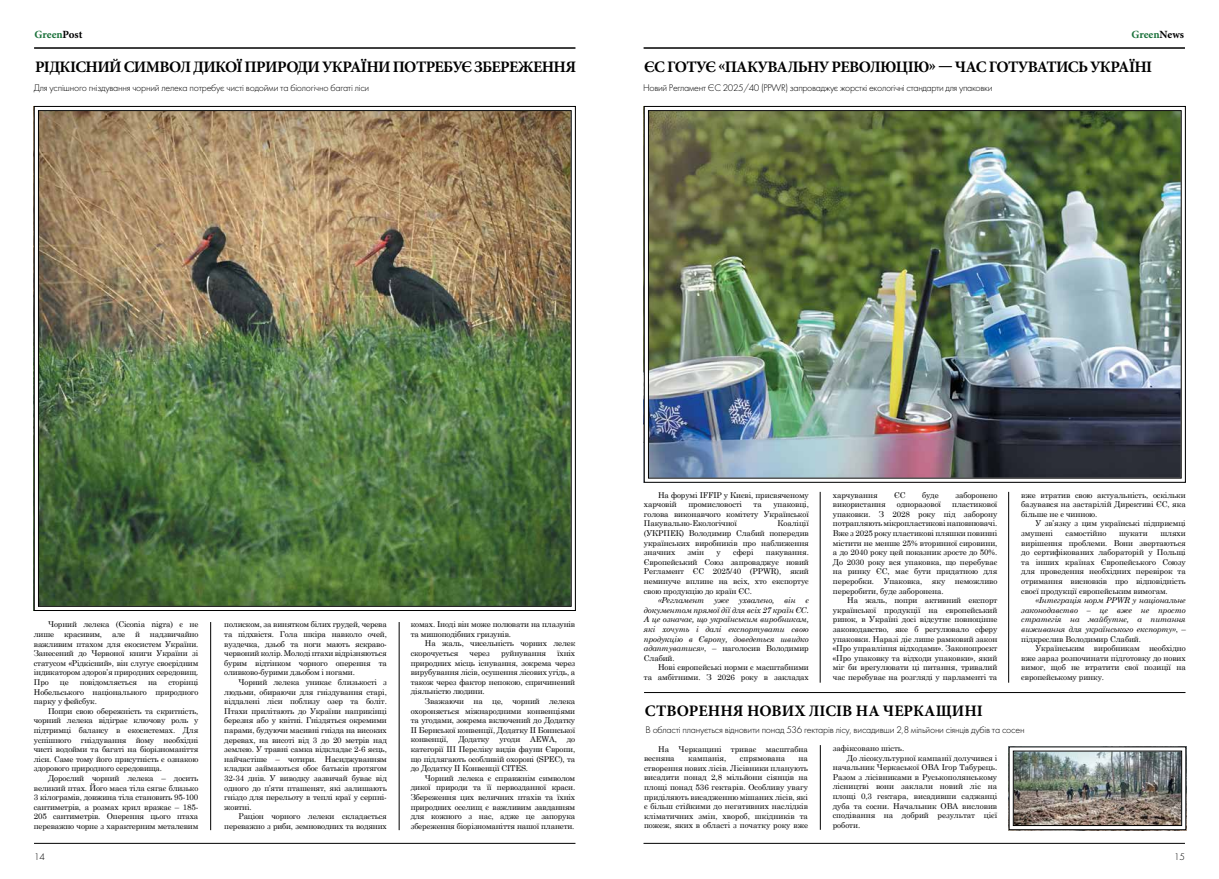
<style>
.page{position:relative;width:1219px;height:879px;background:#fff}
.page>*{position:absolute;margin:0;border:0;box-sizing:border-box;transform-origin:0 0}
.t1{font:700 16px "Minion Pro";letter-spacing:-.04em;color:#000}
.t2{font:700 16px "Minion Pro";color:#000}
.t3{font:700 11px "Minion Pro";letter-spacing:-.005em;color:#1a713a}
.t4{font:10px "Futura Light C";letter-spacing:-.025em;color:#000}
.t5{font:8px/9.6px "Century Schoolbook";letter-spacing:-.01em;color:#000;text-align:justify}
.t6{font:italic 8px/9.6px "Century Schoolbook";letter-spacing:-.01em;color:#000;text-align:justify}
.s1{color:#000}
.s2{font-style:normal}
</style>
<div class="page">
<hr style="left:644px;top:47px;width:541px;height:2px;background:#000">
<hr style="left:643px;top:843px;width:542px;height:1px;background:#000">
<hr style="left:34px;top:47px;width:541px;height:2px;background:#000">
<hr style="left:34px;top:843px;width:541px;height:1px;background:#000">
<img style="left:643px;top:106px;width:543px;height:377px">
<hr style="left:1008px;top:492px;width:1px;height:190px;background:#000">
<hr style="left:820px;top:492px;width:1px;height:190px;background:#000">
<img style="left:33px;top:106px;width:543px;height:505px">
<hr style="left:399px;top:622px;width:1px;height:208px;background:#000">
<hr style="left:210px;top:622px;width:1px;height:208px;background:#000">
<hr style="left:820px;top:745px;width:1px;height:85px;background:#000">
<hr style="left:644px;top:692px;width:541px;height:1px;background:#000">
<img style="left:1008px;top:746px;width:179px;height:84px">
<div style="left:1013px;top:750px;width:169px;height:76px;border:1px solid #000"></div>
<h2 class="t3" style="left:34px;top:27px;width:50px">Green<span class="s1">Post</span></h2>
<h2 class="t3" style="left:1131px;top:27px;width:54px">Green<span class="s1">News</span></h2>
<h1 class="t1" style="left:35px;top:56px;width:543px">РІДКІСНИЙ СИМВОЛ ДИКОЇ ПРИРОДИ УКРАЇНИ ПОТРЕБУЄ ЗБЕРЕЖЕННЯ</h1>
<p class="t4" style="left:34px;top:83px;width:337px">Для успішного гніздування чорний лелека потребує чисті водойми та біологічно багаті ліси</p>
<h1 class="t1" style="left:644px;top:55px;width:510px">ЄС ГОТУЄ «ПАКУВАЛЬНУ РЕВОЛЮЦІЮ» — ЧАС ГОТУВАТИСЬ УКРАЇНІ</h1>
<p class="t4" style="left:643px;top:82px;width:351px">Новий Регламент ЄС 2025/40 (PPWR) запроваджує жорсткі екологічні стандарти для упаковки</p>
<p class="t5" style="left:34px;top:619px;width:166px;text-indent:14px">Чорний лелека (Ciconia nigra) є не лише красивим, але й надзвичайно важливим птахом для екосистем України.<br>Занесений до Червоної книги України зі статусом «Рідкісний», він слугує своєрідним індикатором здоров’я природних середовищ.<br>Про</p>
<p class="t5" style="left:34px;top:676px;width:166px;text-indent:135px">сторінці Нобельського національного природного парку у фейсбук.</p>
<p class="t5" style="left:34px;top:705px;width:166px;text-indent:14px">Попри свою обережність та скритність, чорний лелека відіграє ключову роль у підтримці балансу в екосистемах. Для успішного гніздування йому необхідні чисті водойми та багаті на біорізноманіття ліси. Саме тому його присутність є ознакою здорового природного середовища.</p>
<p class="t5" style="left:34px;top:772px;width:166px;text-indent:14px">Дорослий чорний лелека – досить великий птах. Його маса тіла сягає близько 3 кілограмів, довжина тіла становить 95-100 сантиметрів, а розмах крил вражає – 185- 205 сантиметрів. Оперення цього птаха переважно чорне з характерним металевим</p>
<p class="t5" style="left:60px;top:676px;width:10px">це</p>
<p class="t5" style="left:80px;top:676px;width:59px">повідомляється</p>
<p class="t5" style="left:148px;top:676px;width:11px">на</p>
<p class="t5" style="left:224px;top:619px;width:164px">полиском, за винятком білих грудей, черева та підхвістя. Гола шкіра навколо очей, вуздечка, дзьоб та ноги мають яскраво&shy;червоний колір. Молоді птахи відрізняються бурим відтінком чорного оперення та оливково-бурими дзьобом і ногами.</p>
<p class="t5" style="left:224px;top:676px;width:164px;text-indent:14px">Чорний лелека уникає близькості з людьми, обираючи для гніздування старі, віддалені ліси поблизу озер та боліт.<br>Птахи прилітають до України наприкінці березня або у квітні. Гніздяться окремими парами, будуючи масивні гнізда на високих деревах, на висоті від 3 до 20 метрів над землею. У травні самка відкладає 2-6 яєць, найчастіше – чотири. Насиджуванням кладки займаються обоє батьків протягом 32-34 днів. У виводку зазвичай буває від одного до п’яти пташенят, які залишають гніздо для перельоту в теплі краї у серпні&shy;жовтні.</p>
<p class="t5" style="left:224px;top:811px;width:164px;text-align:right">Раціон чорного лелеки складається переважно з риби, земноводних та водяних</p>
<p class="t5" style="left:411px;top:619px;width:166px">комах. Іноді він може полювати на плазунів та мишоподібних гризунів.</p>
<p class="t5" style="left:411px;top:638px;width:166px;text-indent:14px">На жаль, чисельність чорних лелек скорочується</p>
<p class="t5" style="left:411px;top:647px;width:166px;text-indent:146px">їхніх природних місць існування, зокрема через вирубування лісів, осушення лісових угідь, а також через фактор непокою, спричинений діяльністю людини.</p>
<p class="t5" style="left:411px;top:695px;width:166px;text-indent:14px">Зважаючи на це, чорний лелека охороняється міжнародними конвенціями та угодами, зокрема включений до Додатку ІІ Бернської конвенції, Додатку ІІ Боннської конвенції, Додатку угоди AEWA, до категорії ІІІ Переліку видів фауни Європи, що підлягають особливій охороні (SPEC), та до Додатку ІІ Конвенції CITES.</p>
<p class="t5" style="left:411px;top:772px;width:166px;text-indent:14px">Чорний лелека є справжнім символом дикої природи та її первозданної краси.<br>Збереження цих величних птахів та їхніх природних оселищ є важливим завданням для кожного з нас, адже це запорука збереження біорізноманіття нашої планети.</p>
<p class="t5" style="left:470px;top:647px;width:22px">через</p>
<p class="t5" style="left:501px;top:647px;width:47px">руйнування</p>
<p class="t5" style="left:644px;top:489px;width:167px;text-indent:14px">На форумі IFFIP у Києві, присвяченому харчовій</p>
<p class="t5" style="left:644px;top:499px;width:167px;text-indent:129px">упаковці, голова виконавчого комітету Української Пакувально-Екологічної</p>
<p class="t5" style="left:688px;top:499px;width:55px">промисловості</p>
<p class="t5" style="left:754px;top:499px;width:10px">та</p>
<p class="t5" style="left:644px;top:518px;width:167px;text-indent:134px">Коаліції (УКРПЕК) Володимир Слабий попередив українських виробників про наближення значних</p>
<p class="t5" style="left:688px;top:547px;width:18px">змін</p>
<p class="t5" style="left:717px;top:547px;width:6px">у</p>
<p class="t5" style="left:733px;top:547px;width:22px">сфері</p>
<p class="t5" style="left:644px;top:547px;width:167px;text-indent:122px">пакування.<br>Європейський Союз запроваджує новий Регламент ЄС 2025/40 (PPWR), який неминуче вплине на всіх, хто експортує свою продукцію до країн ЄС.</p>
<p class="t6" style="left:644px;top:595px;width:167px;text-indent:14px">«Регламент уже ухвалено, він є документом прямої дії для всіх 27 країн ЄС.<br>А це означає, що українським виробникам, які хочуть і далі експортувати свою продукцію в Європу, доведеться швидко адаптуватися»<span class="s2">, – наголосив Володимир Слабий.</span></p>
<p class="t5" style="left:644px;top:662px;width:167px;text-align:right">Нові європейські норми є масштабними<br>та амбітними. З 2026 року в закладах</p>
<p class="t5" style="left:833px;top:489px;width:46px">харчування</p>
<p class="t5" style="left:894px;top:489px;width:13px">ЄС</p>
<p class="t5" style="left:922px;top:489px;width:18px">буде</p>
<p class="t5" style="left:955px;top:489px;width:44px">заборонено</p>
<p class="t5" style="left:833px;top:499px;width:54px">використання</p>
<p class="t5" style="left:897px;top:499px;width:46px">одноразової</p>
<p class="t5" style="left:833px;top:499px;width:166px;text-indent:119px">пластикової упаковки. З 2028 року під заборону потрапляють мікропластикові наповнювачі.<br>Вже з 2025 року пластикові пляшки повинні містити не менше 25% вторинної сировини, а до 2040 року цей показник зросте до 50%.<br>До 2030 року вся упаковка, що перебуває на ринку ЄС, має бути придатною для переробки. Упаковка, яку неможливо переробити, буде заборонена.</p>
<p class="t5" style="left:833px;top:595px;width:166px;text-indent:14px">На жаль, попри активний експорт української продукції на європейський ринок, в Україні досі відсутнє повноцінне законодавство, яке б регулювало сферу упаковки. Наразі діє лише рамковий закон «Про управління відходами». Законопроєкт «Про упаковку та відходи упаковки», який міг би врегулювати ці питання, тривалий час перебуває на розгляді у парламенті та</p>
<p class="t5" style="left:1021px;top:489px;width:166px">вже втратив свою актуальність, оскільки базувався на застарілій Директиві ЄС, яка більше не є чинною.</p>
<p class="t5" style="left:1021px;top:518px;width:166px;text-indent:14px">У зв’язку з цим українські підприємці змушені</p>
<p class="t5" style="left:1066px;top:527px;width:42px">самостійно</p>
<p class="t5" style="left:1119px;top:527px;width:30px">шукати</p>
<p class="t5" style="left:1021px;top:527px;width:166px;text-indent:139px">шляхи вирішення проблеми. Вони звертаються до сертифікованих лабораторій у Польщі та інших країнах Європейського Союзу для проведення необхідних перевірок та отримання висновків про відповідність своєї продукції європейським вимогам.</p>
<p class="t6" style="left:1021px;top:595px;width:166px;text-indent:14px">«Інтеграція норм PPWR у національне законодавство – це вже не просто стратегія на майбутнє, а питання виживання для українського експорту»<span class="s2">, – підкреслив Володимир Слабий.</span></p>
<p class="t5" style="left:1021px;top:643px;width:166px;text-indent:14px">Українським виробникам необхідно вже зараз розпочинати підготовку до нових вимог, щоб не втратити свої позиції на європейському ринку.</p>
<h1 class="t2" style="left:645px;top:700px;width:340px">СТВОРЕННЯ НОВИХ ЛІСІВ НА ЧЕРКАЩИНІ</h1>
<p class="t5" style="left:644px;top:743px;width:165px;text-indent:14px">На Черкащині триває масштабна весняна</p>
<p class="t4" style="left:645px;top:724px;width:380px">В області планується відновити понад 536 гектарів лісу, висадивши 2,8 мільйони сіянців дубів та сосен</p>
<p class="t5" style="left:833px;top:742px;width:73px">зафіксовано шість.</p>
<p class="t5" style="left:847px;top:752px;width:152px">До лісокультурної кампанії долучився і</p>
<p class="t5" style="left:833px;top:762px;width:166px">начальник Черкаської ОВА Ігор Табурець.</p>
<p class="t5" style="left:833px;top:771px;width:166px">Разом з лісівниками в Руськополянському</p>
<p class="t5" style="left:833px;top:781px;width:166px">лісництві вони заклали новий ліс на</p>
<p class="t5" style="left:833px;top:790px;width:166px">площі 0,3 гектара, висадивши саджанці</p>
<p class="t5" style="left:833px;top:800px;width:166px">дуба та сосни. Начальник ОВА висловив</p>
<p class="t5" style="left:833px;top:810px;width:166px">сподівання на добрий результат цієї</p>
<p class="t5" style="left:833px;top:819px;width:29px">роботи.</p>
<p class="t5" style="left:688px;top:753px;width:40px">кампанія,</p>
<p class="t5" style="left:740px;top:753px;width:47px">спрямована</p>
<p class="t5" style="left:644px;top:753px;width:165px;text-indent:155px">на створення нових лісів. Лісівники планують висадити понад 2,8 мільйони сіянців на площі понад 536 гектарів. Особливу увагу приділяють висадженню мішаних лісів, які є більш стійкими до негативних наслідків кліматичних змін, хвороб, шкідників та пожеж, яких в області з початку року вже</p>
<p class="t4" style="left:34px;top:851px;width:12px">14</p>
<p class="t4" style="left:1174px;top:851px;width:12px">15</p>
</div>
